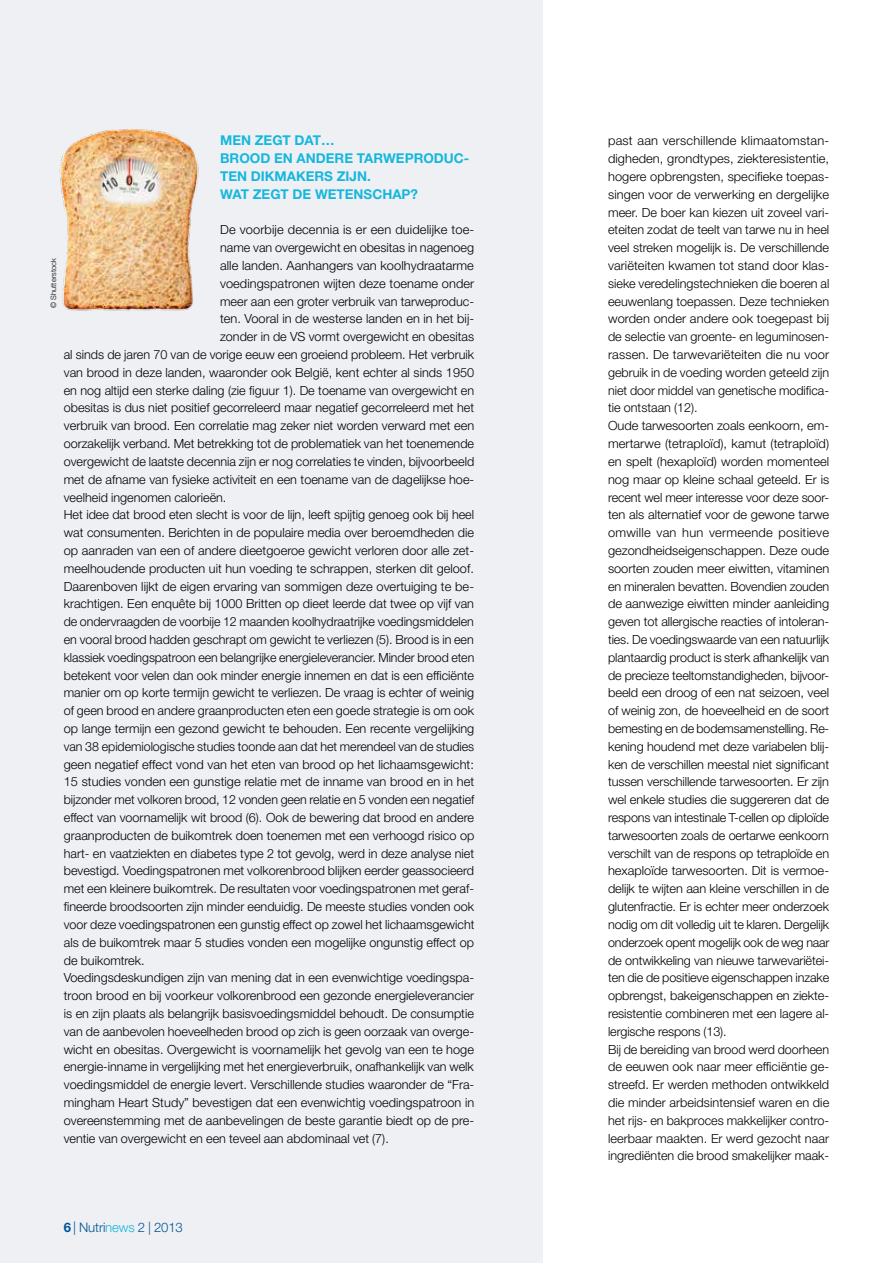
<style>
.page{position:relative;width:893px;height:1263px;background:#fff}
.page>*{position:absolute;margin:0;border:0;box-sizing:border-box;transform-origin:0 0}
.t1{font:700 13.5px/17.9px "Helvetica Neue LT Std";color:#15b7dd}
.t2{font:300 13.2px "Helvetica Neue LT Std";letter-spacing:-.01em;color:#005496}
.t3{font:300 12.6px/17.9px "Helvetica Neue LT Std";color:#000}
.t4{font:300 7.5px "Helvetica Neue LT Std";color:#000}
.s1{font-weight:700}
.s2{font-size:13.5px}
.s3{color:#15b7dd}
</style>
<div class="page">
<div style="left:0;top:0;width:542px;height:1263px;background:#eff0f4"></div>
<img style="left:59px;top:129px;width:140px;height:182px">
<p class="t1" style="left:220px;top:131px;width:251px">MEN ZEGT DAT…<br>BROOD EN ANDERE TARWEPRODUC-<br>TEN DIKMAKERS ZIJN.<br>WAT ZEGT DE WETENSCHAP?</p>
<p class="t3" style="left:220px;top:221px;width:256px">De voorbije decennia is er een duidelijke toe-</p>
<p class="t3" style="left:220px;top:239px;width:256px">name van overgewicht en obesitas in nagenoeg</p>
<p class="t3" style="left:220px;top:256px;width:255px">alle landen. Aanhangers van koolhydraatarme</p>
<p class="t3" style="left:220px;top:274px;width:256px">voedingspatronen wijten deze toename onder</p>
<p class="t3" style="left:220px;top:292px;width:256px">meer aan een groter verbruik van tarweproduc-</p>
<p class="t3" style="left:220px;top:310px;width:256px">ten. Vooral in de westerse landen en in het bij-</p>
<p class="t3" style="left:220px;top:328px;width:255px">zonder in de VS vormt overgewicht en obesitas</p>
<p class="t3" style="left:64px;top:345px;width:412px">al sinds de jaren 70 van de vorige eeuw een groeiend probleem. Het verbruik</p>
<p class="t3" style="left:64px;top:363px;width:412px">van brood in deze landen, waaronder ook België, kent echter al sinds 1950</p>
<p class="t3" style="left:64px;top:381px;width:412px">en nog altijd een sterke daling (zie figuur 1). De toename van overgewicht en</p>
<p class="t3" style="left:64px;top:399px;width:412px">obesitas is dus niet positief gecorreleerd maar negatief gecorreleerd met het</p>
<p class="t3" style="left:64px;top:417px;width:412px">verbruik van brood. Een correlatie mag zeker niet worden verward met een</p>
<p class="t3" style="left:64px;top:434px;width:412px">oorzakelijk verband. Met betrekking tot de problematiek van het toenemende</p>
<p class="t3" style="left:64px;top:452px;width:412px">overgewicht de laatste decennia zijn er nog correlaties te vinden, bijvoorbeeld</p>
<p class="t3" style="left:64px;top:470px;width:412px">met de afname van fysieke activiteit en een toename van de dagelijkse hoe-</p>
<p class="t3" style="left:64px;top:488px;width:164px">veelheid ingenomen calorieën.</p>
<p class="t3" style="left:64px;top:506px;width:412px">Het idee dat brood eten slecht is voor de lijn, leeft spijtig genoeg ook bij heel</p>
<p class="t3" style="left:64px;top:523px;width:412px">wat consumenten. Berichten in de populaire media over beroemdheden die</p>
<p class="t3" style="left:64px;top:541px;width:412px">op aanraden van een of andere dieetgoeroe gewicht verloren door alle zet-</p>
<p class="t3" style="left:64px;top:559px;width:412px">meelhoudende producten uit hun voeding te schrappen, sterken dit geloof.</p>
<p class="t3" style="left:64px;top:577px;width:412px">Daarenboven lijkt de eigen ervaring van sommigen deze overtuiging te be-</p>
<p class="t3" style="left:64px;top:595px;width:412px">krachtigen. Een enquête bij 1000 Britten op dieet leerde dat twee op vijf van</p>
<p class="t3" style="left:64px;top:612px;width:412px">de ondervraagden de voorbije 12 maanden koolhydraatrijke voedingsmiddelen</p>
<p class="t3" style="left:64px;top:630px;width:412px">en vooral brood hadden geschrapt om gewicht te verliezen (5). Brood is in een</p>
<p class="t3" style="left:64px;top:648px;width:412px">klassiek voedingspatroon een belangrijke energieleverancier. Minder brood eten</p>
<p class="t3" style="left:64px;top:666px;width:412px">betekent voor velen dan ook minder energie innemen en dat is een efficiënte</p>
<p class="t3" style="left:64px;top:684px;width:412px">manier om op korte termijn gewicht te verliezen. De vraag is echter of weinig</p>
<p class="t3" style="left:64px;top:701px;width:412px">of geen brood en andere graanproducten eten een goede strategie is om ook</p>
<p class="t3" style="left:64px;top:719px;width:412px">op lange termijn een gezond gewicht te behouden. Een recente vergelijking</p>
<p class="t3" style="left:64px;top:737px;width:412px">van 38 epidemiologische studies toonde aan dat het merendeel van de studies</p>
<p class="t3" style="left:64px;top:755px;width:412px">geen negatief effect vond van het eten van brood op het lichaamsgewicht:</p>
<p class="t3" style="left:64px;top:773px;width:412px">15 studies vonden een gunstige relatie met de inname van brood en in het</p>
<p class="t3" style="left:64px;top:790px;width:412px">bijzonder met volkoren brood, 12 vonden geen relatie en 5 vonden een negatief</p>
<p class="t3" style="left:64px;top:808px;width:412px">effect van voornamelijk wit brood (6). Ook de bewering dat brood en andere</p>
<p class="t3" style="left:64px;top:826px;width:412px">graanproducten de buikomtrek doen toenemen met een verhoogd risico op</p>
<p class="t3" style="left:64px;top:844px;width:412px">hart- en vaatziekten en diabetes type 2 tot gevolg, werd in deze analyse niet</p>
<p class="t3" style="left:64px;top:862px;width:412px">bevestigd. Voedingspatronen met volkorenbrood blijken eerder geassocieerd</p>
<p class="t3" style="left:64px;top:880px;width:412px">met een kleinere buikomtrek. De resultaten voor voedingspatronen met geraf-</p>
<p class="t3" style="left:64px;top:897px;width:412px">fineerde broodsoorten zijn minder eenduidig. De meeste studies vonden ook</p>
<p class="t3" style="left:64px;top:915px;width:412px">voor deze voedingspatronen een gunstig effect op zowel het lichaamsgewicht</p>
<p class="t3" style="left:64px;top:933px;width:412px">als de buikomtrek maar 5 studies vonden een mogelijke ongunstig effect op</p>
<p class="t3" style="left:64px;top:951px;width:82px">de buikomtrek.</p>
<p class="t3" style="left:64px;top:969px;width:412px">Voedingsdeskundigen zijn van mening dat in een evenwichtige voedingspa-</p>
<p class="t3" style="left:64px;top:986px;width:412px">troon brood en bij voorkeur volkorenbrood een gezonde energieleverancier</p>
<p class="t3" style="left:64px;top:1004px;width:412px">is en zijn plaats als belangrijk basisvoedingsmiddel behoudt. De consumptie</p>
<p class="t3" style="left:64px;top:1022px;width:412px">van de aanbevolen hoeveelheden brood op zich is geen oorzaak van overge-</p>
<p class="t3" style="left:64px;top:1040px;width:412px">wicht en obesitas. Overgewicht is voornamelijk het gevolg van een te hoge</p>
<p class="t3" style="left:64px;top:1058px;width:412px">energie-inname in vergelijking met het energieverbruik, onafhankelijk van welk</p>
<p class="t3" style="left:64px;top:1075px;width:412px">voedingsmiddel de energie levert. Verschillende studies waaronder de “Fra-</p>
<p class="t3" style="left:64px;top:1093px;width:412px">mingham Heart Study” bevestigen dat een evenwichtig voedingspatroon in</p>
<p class="t3" style="left:64px;top:1111px;width:412px">overeenstemming met de aanbevelingen de beste garantie biedt op de pre-</p>
<p class="t3" style="left:64px;top:1129px;width:327px">ventie van overgewicht en een teveel aan abdominaal vet (7).</p>
<p class="t4" style="left:49px;top:308px;width:51px;rotate:-90deg">© Shutterstock</p>
<p class="t2" style="left:64px;top:1219px;width:121px"><span class="s1">6</span> <span class="s2">|</span> Nutri<span class="s3">news</span> 2 | 2013</p>
<p class="t3" style="left:608px;top:132px;width:223px">past aan verschillende klimaatomstan&shy;digheden, grondtypes, ziekteresistentie, hogere opbrengsten, specifieke toepas&shy;singen voor de verwerking en dergelijke meer. De boer kan kiezen uit zoveel vari&shy;ëteiten zodat de teelt van tarwe nu in heel veel streken mogelijk is. De verschillende variëteiten kwamen tot stand door klas&shy;sieke veredelingstechnieken die boeren al eeuwenlang toepassen. Deze technieken worden onder andere ook toegepast bij de selectie van groente- en leguminosen&shy;rassen. De tarwevariëteiten die nu voor gebruik in de voeding worden geteeld zijn niet door middel van genetische modifica&shy;tie ontstaan (12).<br>Oude tarwesoorten zoals eenkoorn, em&shy;mertarwe (tetraploïd), kamut (tetraploïd) en spelt (hexaploïd) worden momenteel nog maar op kleine schaal geteeld. Er is recent wel meer interesse voor deze soor&shy;ten als alternatief voor de gewone tarwe omwille van hun vermeende positieve gezondheidseigenschappen. Deze oude soorten zouden meer eiwitten, vitaminen en mineralen bevatten. Bovendien zouden de aanwezige eiwitten minder aanleiding geven tot allergische reacties of intoleran&shy;ties. De voedingswaarde van een natuurlijk plantaardig product is sterk afhankelijk van de precieze teeltomstandigheden, bijvoor&shy;beeld een droog of een nat seizoen, veel of weinig zon, de hoeveelheid en de soort bemesting en de bodemsamenstelling. Re&shy;kening houdend met deze variabelen blij&shy;ken de verschillen meestal niet significant tussen verschillende tarwesoorten. Er zijn wel enkele studies die suggereren dat de respons van intestinale T-cellen op diploïde tarwesoorten zoals de oertarwe eenkoorn verschilt van de respons op tetraploïde en hexaploïde tarwesoorten. Dit is vermoe&shy;delijk te wijten aan kleine verschillen in de glutenfractie. Er is echter meer onderzoek nodig om dit volledig uit te klaren. Dergelijk onderzoek opent mogelijk ook de weg naar de ontwikkeling van nieuwe tarwevariëtei&shy;ten die de positieve eigenschappen inzake opbrengst, bakeigenschappen en ziekte&shy;resistentie combineren met een lagere al&shy;lergische respons (13).<br>Bij de bereiding van brood werd doorheen de eeuwen ook naar meer efficiëntie ge&shy;streefd. Er werden methoden ontwikkeld die minder arbeidsintensief waren en die het rijs- en bakproces makkelijker contro&shy;leerbaar maakten. Er werd gezocht naar ingrediënten die brood smakelijker maak-</p>
</div>
